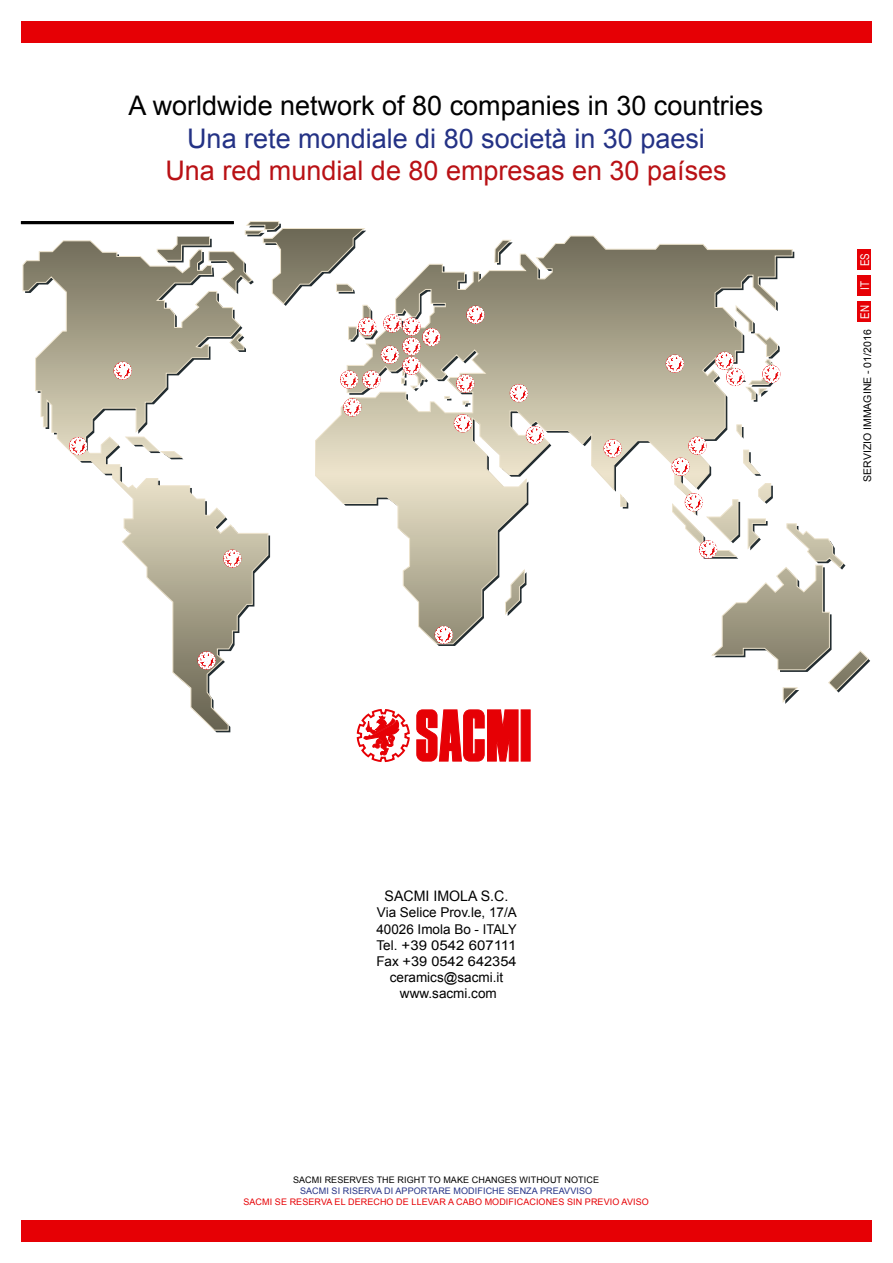
<style>
.page{position:relative;width:893px;height:1263px;background:#fff}
.page>*{position:absolute;margin:0;border:0;box-sizing:border-box;transform-origin:0 0}
.t1{font:27px "Arial";color:#000}
.t2{font:27px "Arial";color:#243285}
.t3{font:27px "Arial";color:#b91115}
.t4{font:14.4px "Arial";color:#000}
.t5{font:13.5px/16.2px "Arial";color:#000;text-align:center}
.t6{font:12px "Arial Narrow";color:#fff}
.t7{font:10.5px "Arial";color:#000}
.t8{font:9px "Arial";letter-spacing:.01em;color:#e60005}
.t9{font:9px "Arial";letter-spacing:.01em;color:#243285}
.t10{font:9px "Arial";letter-spacing:.01em;color:#000}
</style>
<div class="page">
<div style="left:21px;top:21px;width:851px;height:22px;background:#e60005"></div>
<div style="left:21px;top:1220px;width:851px;height:22px;background:#e60005"></div>
<div style="left:521px;top:710px;width:9px;height:51px;background:#e60005;border:1px solid #e60005"></div>
<svg style="left:417px;top:732px;width:101px;height:29px;background:#ea2b2f"></svg>
<svg style="left:357px;top:732px;width:53px;height:30px"></svg>
<svg style="left:23px;top:221px;width:845px;height:509px"></svg>
<svg style="left:340px;top:371px;width:18px;height:18px"></svg>
<svg style="left:341px;top:315px;width:99px;height:73px"></svg>
<svg style="left:466px;top:306px;width:18px;height:18px"></svg>
<svg style="left:467px;top:306px;width:17px;height:17px"></svg>
<svg style="left:456px;top:374px;width:18px;height:19px"></svg>
<svg style="left:457px;top:375px;width:17px;height:17px"></svg>
<svg style="left:510px;top:384px;width:18px;height:18px"></svg>
<svg style="left:511px;top:385px;width:16px;height:16px"></svg>
<svg style="left:526px;top:426px;width:18px;height:18px"></svg>
<svg style="left:527px;top:427px;width:16px;height:16px"></svg>
<svg style="left:604px;top:439px;width:18px;height:18px"></svg>
<svg style="left:604px;top:440px;width:17px;height:17px"></svg>
<svg style="left:699px;top:540px;width:18px;height:18px"></svg>
<svg style="left:700px;top:541px;width:17px;height:17px"></svg>
<svg style="left:685px;top:493px;width:18px;height:18px"></svg>
<svg style="left:686px;top:494px;width:16px;height:17px"></svg>
<svg style="left:666px;top:355px;width:18px;height:18px"></svg>
<svg style="left:667px;top:355px;width:16px;height:17px"></svg>
<svg style="left:762px;top:365px;width:18px;height:18px"></svg>
<svg style="left:763px;top:366px;width:17px;height:16px"></svg>
<svg style="left:114px;top:362px;width:18px;height:18px"></svg>
<svg style="left:114px;top:362px;width:17px;height:17px"></svg>
<svg style="left:69px;top:437px;width:18px;height:18px"></svg>
<svg style="left:70px;top:438px;width:17px;height:16px"></svg>
<svg style="left:223px;top:550px;width:18px;height:18px"></svg>
<svg style="left:224px;top:550px;width:17px;height:17px"></svg>
<svg style="left:198px;top:651px;width:18px;height:18px"></svg>
<svg style="left:198px;top:652px;width:17px;height:17px"></svg>
<svg style="left:454px;top:414px;width:18px;height:18px"></svg>
<svg style="left:455px;top:415px;width:16px;height:17px"></svg>
<svg style="left:343px;top:398px;width:18px;height:18px"></svg>
<svg style="left:344px;top:399px;width:17px;height:17px"></svg>
<svg style="left:435px;top:626px;width:18px;height:18px"></svg>
<svg style="left:436px;top:627px;width:16px;height:16px"></svg>
<svg style="left:716px;top:352px;width:28px;height:33px"></svg>
<svg style="left:672px;top:437px;width:34px;height:38px"></svg>
<hr style="left:21px;top:221px;width:213px;height:3px;background:#000">
<div style="left:857px;top:275px;width:14px;height:21px;background:#e60005"></div>
<div style="left:857px;top:301px;width:14px;height:21px;background:#e60005"></div>
<div style="left:857px;top:249px;width:14px;height:21px;background:#e60005"></div>
<h1 class="t1" style="left:129px;top:88px;width:636px">A worldwide network of 80 companies in 30 countries</h1>
<h1 class="t2" style="left:187px;top:121px;width:519px">Una rete mondiale di 80 società in 30 paesi</h1>
<h1 class="t3" style="left:165px;top:153px;width:563px">Una red mundial de 80 empresas en 30 países</h1>
<p class="t6" style="left:856px;top:266px;width:15px;rotate:-90deg">ES</p>
<p class="t6" style="left:856px;top:290px;width:10px;rotate:-90deg">IT</p>
<p class="t6" style="left:856px;top:319px;width:15px;rotate:-90deg">EN</p>
<p class="t7" style="left:860px;top:482px;width:154px;rotate:-90deg">SERVIZIO IMMAGINE - 01/2016</p>
<p class="t4" style="left:385px;top:887px;width:125px">SACMI IMOLA S.C.</p>
<p class="t5" style="left:376px;top:905px;width:142px">Via Selice Prov.le, 17/A<br>40026 Imola Bo - ITALY<br>Tel. +39 0542 607111<br>Fax +39 0542 642354 ceramics@sacmi.it www.sacmi.com</p>
<p class="t10" style="left:293px;top:1174px;width:13px">Sacmi</p>
<p class="t10" style="left:325px;top:1174px;width:8px">reserves</p>
<p class="t10" style="left:377px;top:1174px;width:27px">therig</p>
<p class="t10" style="left:414px;top:1174px;width:79px">ht to makechanges</p>
<p class="t10" style="left:520px;top:1174px;width:31px">without</p>
<p class="t10" style="left:565px;top:1174px;width:7px">notice</p>
<p class="t9" style="left:300px;top:1185px;width:13px">Sacmi</p>
<p class="t9" style="left:332px;top:1185px;width:262px">SI RISERVA DI APPORTARE MODIFICH E SENZA PREAVVISO</p>
<p class="t8" style="left:243px;top:1195px;width:13px">Sacmi</p>
<p class="t8" style="left:275px;top:1195px;width:35px">sE rEserva</p>
<p class="t8" style="left:335px;top:1195px;width:316px">EL DERECHO DE LLEVAR A CABO MODIFICACIONES SIN PREVIO AVISO</p>
</div>
